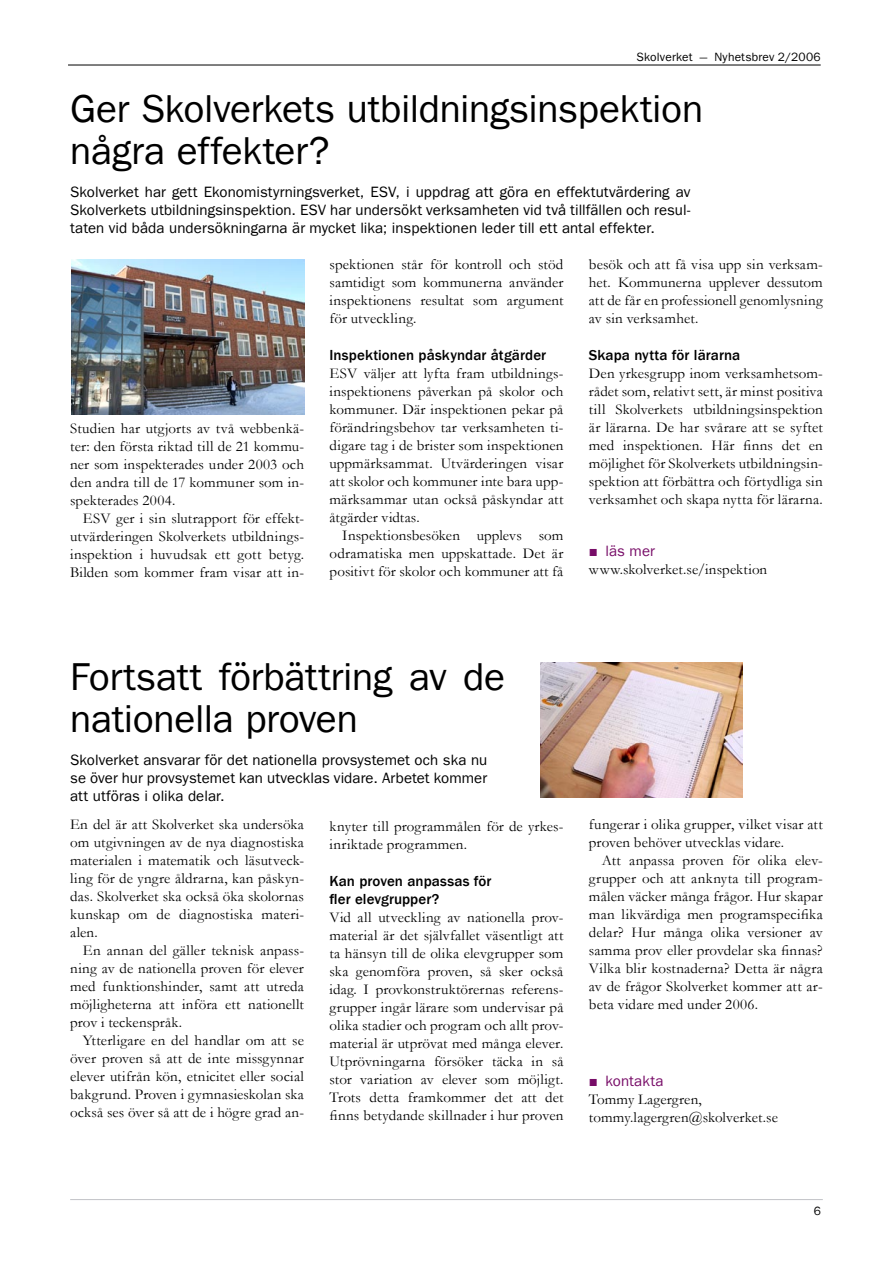
<style>
.page{position:relative;width:893px;height:1263px;background:#fff}
.page>*{position:absolute;margin:0;border:0;box-sizing:border-box;transform-origin:0 0}
.t1{font:39px/42px "Franklin Gothic LT";letter-spacing:-.005em;color:#000}
.t2{font:15px/18px "Garamond";letter-spacing:.01em;color:#000;text-align:justify}
.t3{font:15px/18px "Franklin Gothic LT";letter-spacing:.005em;color:#000;text-align:justify}
.t4{font:500 15px/18px "Franklin Gothic LT";letter-spacing:.005em;color:#000}
.t5{font:15px "Franklin Gothic LT";letter-spacing:.005em;color:#780d68}
.t6{font:12px "Franklin Gothic LT";letter-spacing:.015em;color:#000}
.s1{font-family:"Garamond";font-size:15px}
.s2{font-family:"Garamond"}
</style>
<div class="page">
<hr style="left:68px;top:65px;width:753px;height:1px;background:#000">
<hr style="left:70px;top:1199px;width:753px;height:1px;background:#c1c3c7">
<img style="left:540px;top:662px;width:202px;height:135px">
<img style="left:72px;top:259px;width:232px;height:155px">
<p class="t6" style="left:637px;top:50px;width:186px">Skolverket <span class="s1">–</span> Nyhetsbrev 2/2006</p>
<h1 class="t1" style="left:70px;top:88px;width:634px">Ger Skolverkets utbildningsinspektion några effekter?</h1>
<p class="t3" style="left:70px;top:183px;width:622px">Skolverket har gett Ekonomistyrningsverket, ESV, i uppdrag att göra en effektutvärdering av Skolverkets utbildningsinspektion. ESV har undersökt verksamheten vid två tillfällen och resul&shy;taten vid båda undersökningarna är mycket lika; inspektionen leder till ett antal effekter.</p>
<p class="t2" style="left:70px;top:419px;width:235px">Studien har utgjorts av två webbenkä&shy;ter: den första riktad till de 21 kommu&shy;ner som inspekterades under 2003 och den andra till de 17 kommuner som in&shy;spekterades 2004.</p>
<p class="t2" style="left:70px;top:509px;width:235px;text-indent:13px">ESV ger i sin slutrapport för effekt&shy;utvärderingen Skolverkets utbildnings&shy;inspektion i huvudsak ett gott betyg.<br>Bilden som kommer fram visar att in-</p>
<p class="t2" style="left:330px;top:255px;width:235px">spektionen står för kontroll och stöd samtidigt som kommunerna använder inspektionens resultat som argument för utveckling.</p>
<p class="t4" style="left:330px;top:347px;width:218px">Inspektionen påskyndar åtgärder</p>
<p class="t2" style="left:330px;top:364px;width:235px">ESV väljer att lyfta fram utbildnings&shy;inspektionens påverkan på skolor och kommuner. Där inspektionen pekar på förändringsbehov tar verksamheten ti&shy;digare tag i de brister som inspektionen uppmärksammat. Utvärderingen visar att skolor och kommuner inte bara upp&shy;märksammar utan också påskyndar att åtgärder vidtas.</p>
<p class="t2" style="left:330px;top:526px;width:235px;text-indent:13px">Inspektionsbesöken upplevs som odramatiska men uppskattade. Det är positivt för skolor och kommuner att få</p>
<p class="t2" style="left:589px;top:255px;width:235px">besök och att få visa upp sin verksam&shy;het. Kommunerna upplever dessutom att de får en professionell genomlysning av sin verksamhet.</p>
<p class="t4" style="left:589px;top:347px;width:153px">Skapa nytta för lärarna</p>
<p class="t2" style="left:589px;top:364px;width:235px">Den yrkesgrupp inom verksamhetsom&shy;rådet som, relativt sett, är minst positiva till Skolverkets utbildningsinspektion är lärarna. De har svårare att se syftet med inspektionen. Här finns det en möjlighet för Skolverkets utbildningsin&shy;spektion att förbättra och förtydliga sin verksamhet och skapa nytta för lärarna.</p>
<p class="t5" style="left:589px;top:542px;width:68px"><span class="s2">■</span> läs mer</p>
<p class="t2" style="left:589px;top:560px;width:180px">www.skolverket.se/inspektion</p>
<h1 class="t1" style="left:70px;top:656px;width:436px">Fortsatt förbättring av de nationella proven</h1>
<p class="t3" style="left:70px;top:751px;width:419px">Skolverket ansvarar för det nationella provsystemet och ska nu se över hur provsystemet kan utvecklas vidare. Arbetet kommer att utföras i olika delar.</p>
<p class="t2" style="left:330px;top:817px;width:235px">knyter till programmålen för de yrkes&shy;inriktade programmen.</p>
<p class="t4" style="left:330px;top:872px;width:164px">Kan proven anpassas för fler elevgrupper?</p>
<p class="t2" style="left:330px;top:908px;width:235px">Vid all utveckling av nationella prov&shy;material är det självfallet väsentligt att ta hänsyn till de olika elevgrupper som ska genomföra proven, så sker också idag. I provkonstruktörernas referens&shy;grupper ingår lärare som undervisar på olika stadier och program och allt prov&shy;material är utprövat med många elever.<br>Utprövningarna försöker täcka in så stor variation av elever som möjligt.<br>Trots detta framkommer det att det finns betydande skillnader i hur proven</p>
<p class="t2" style="left:70px;top:815px;width:235px">En del är att Skolverket ska undersöka om utgivningen av de nya diagnostiska materialen i matematik och läsutveck&shy;ling för de yngre åldrarna, kan påskyn&shy;das. Skolverket ska också öka skolornas kunskap om de diagnostiska materi&shy;alen.</p>
<p class="t2" style="left:70px;top:941px;width:235px;text-indent:13px">En annan del gäller teknisk anpass&shy;ning av de nationella proven för elever med funktionshinder, samt att utreda möjligheterna att införa ett nationellt prov i teckenspråk.</p>
<p class="t2" style="left:70px;top:1031px;width:235px;text-indent:13px">Ytterligare en del handlar om att se över proven så att de inte missgynnar elever utifrån kön, etnicitet eller social bakgrund. Proven i gymnasieskolan ska också ses över så att de i högre grad an-</p>
<p class="t2" style="left:589px;top:815px;width:235px">fungerar i olika grupper, vilket visar att proven behöver utvecklas vidare.</p>
<p class="t2" style="left:589px;top:851px;width:235px;text-indent:13px">Att anpassa proven för olika elev&shy;grupper och att anknyta till program&shy;målen väcker många frågor. Hur skapar man likvärdiga men programspecifika delar? Hur många olika versioner av samma prov eller provdelar ska finnas?<br>Vilka blir kostnaderna? Detta är några av de frågor Skolverket kommer att ar&shy;beta vidare med under 2006.</p>
<p class="t5" style="left:589px;top:1072px;width:76px"><span class="s2">■</span> kontakta</p>
<p class="t2" style="left:589px;top:1090px;width:190px">Tommy Lagergren, tommy.lagergren@skolverket.se</p>
</div>
